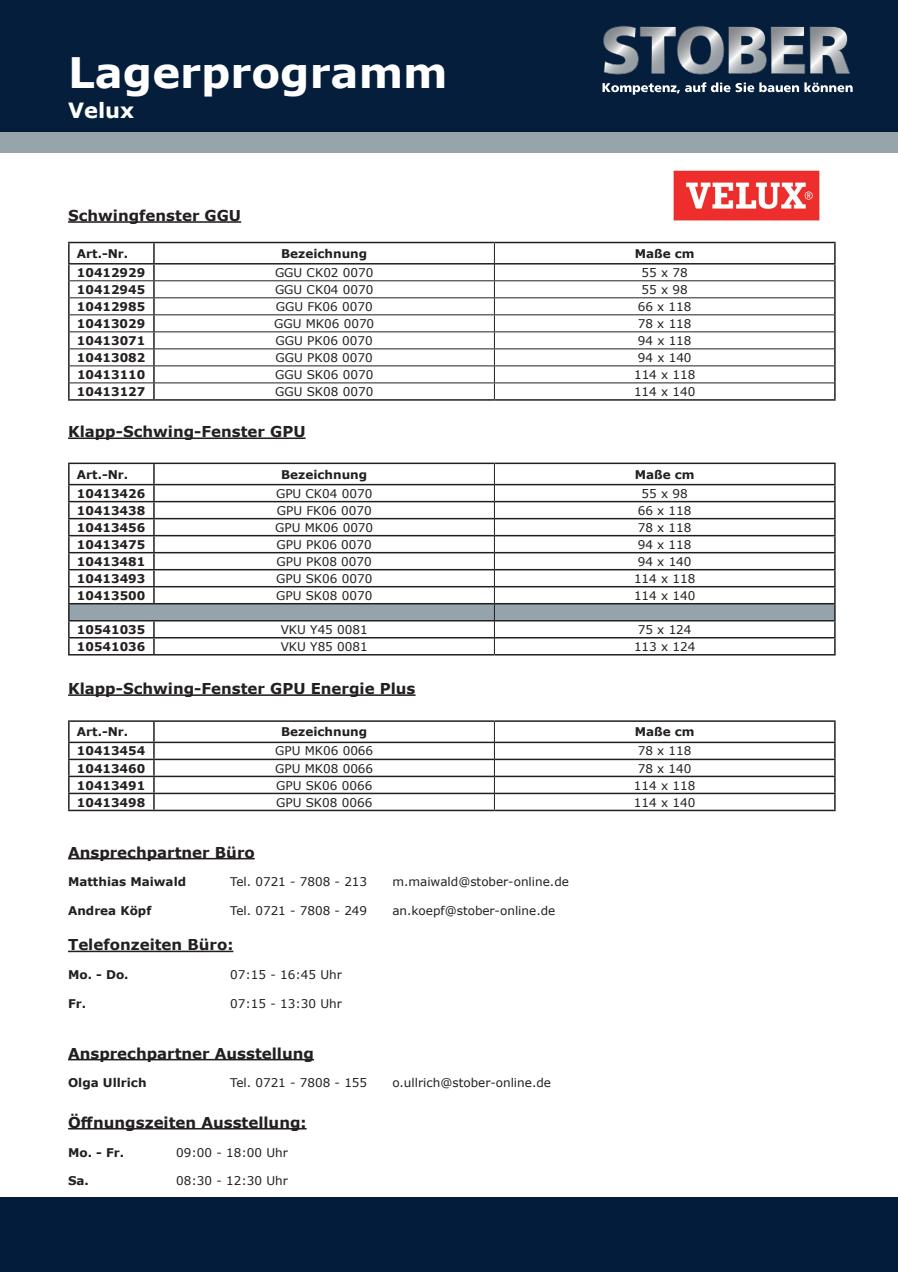
<style>
.page{position:relative;width:898px;height:1272px;background:#fff}
.page>*{position:absolute;margin:0;border:0;box-sizing:border-box;transform-origin:0 0}
.t1{font:700 42px "Verdana";color:#fff}
.t2{font:700 21px "Verdana";color:#fff}
.t3{font:700 15px "Verdana";color:#231f20}
.t4{font:12px "Verdana";color:#231f20}
.t5{font:700 12px "Verdana";color:#231f20}
</style>
<div class="page">
<div style="left:0;top:0;width:897px;height:132px;background:#051e3c"></div>
<div style="left:0;top:1197px;width:897px;height:74px;background:#041c3b"></div>
<div style="left:0;top:132px;width:897px;height:20px;background:#97a4aa"></div>
<hr style="left:68px;top:221px;width:173px;height:2px;background:#231f20">
<hr style="left:68px;top:857px;width:187px;height:2px;background:#231f20">
<hr style="left:68px;top:950px;width:165px;height:2px;background:#231f20">
<hr style="left:154px;top:399px;width:340px;height:1px;background:#231f20">
<hr style="left:494px;top:399px;width:341px;height:1px;background:#231f20">
<hr style="left:68px;top:399px;width:86px;height:1px;background:#231f20">
<svg style="left:68px;top:242px;width:767px;height:157px"></svg>
<hr style="left:68px;top:437px;width:237px;height:2px;background:#231f20">
<hr style="left:68px;top:654px;width:86px;height:1px;background:#231f20">
<hr style="left:154px;top:654px;width:340px;height:1px;background:#231f20">
<hr style="left:494px;top:654px;width:341px;height:1px;background:#231f20">
<hr style="left:68px;top:462px;width:86px;height:2px;background:#231f20">
<hr style="left:154px;top:462px;width:340px;height:2px;background:#231f20">
<hr style="left:494px;top:462px;width:341px;height:2px;background:#231f20">
<svg style="left:68px;top:463px;width:767px;height:191px"></svg>
<hr style="left:68px;top:720px;width:86px;height:2px;background:#231f20">
<hr style="left:154px;top:720px;width:340px;height:2px;background:#231f20">
<hr style="left:494px;top:720px;width:341px;height:2px;background:#231f20">
<hr style="left:68px;top:809px;width:86px;height:2px;background:#231f20">
<hr style="left:154px;top:809px;width:340px;height:2px;background:#231f20">
<hr style="left:494px;top:809px;width:341px;height:2px;background:#231f20">
<svg style="left:68px;top:721px;width:767px;height:88px"></svg>
<hr style="left:68px;top:694px;width:347px;height:2px;background:#231f20">
<img style="left:673px;top:170px;width:146px;height:51px">
<hr style="left:68px;top:1058px;width:246px;height:2px;background:#231f20">
<hr style="left:68px;top:1127px;width:238px;height:2px;background:#231f20">
<svg style="left:603px;top:26px;width:246px;height:49px"></svg>
<img style="left:810px;top:27px;width:26px;height:46px">
<svg style="left:602px;top:82px;width:196px;height:13px"></svg>
<svg style="left:804px;top:82px;width:48px;height:10px"></svg>
<h1 class="t1" style="left:68px;top:56px;width:381px">Lagerprogramm</h1>
<h2 class="t2" style="left:68px;top:102px;width:68px">Velux</h2>
<p class="t3" style="left:68px;top:209px;width:174px">Schwingfenster GGU</p>
<p class="t5" style="left:77px;top:248px;width:53px">Art.-Nr.</p>
<p class="t5" style="left:281px;top:248px;width:87px">Bezeichnung</p>
<p class="t5" style="left:634px;top:248px;width:61px">Maße cm</p>
<p class="t5" style="left:77px;top:268px;width:70px">10412929</p>
<p class="t4" style="left:275px;top:268px;width:100px">GGU CK02 0070</p>
<p class="t4" style="left:641px;top:268px;width:48px">55 x 78</p>
<p class="t5" style="left:77px;top:285px;width:70px">10412945</p>
<p class="t4" style="left:275px;top:285px;width:100px">GGU CK04 0070</p>
<p class="t4" style="left:641px;top:285px;width:48px">55 x 98</p>
<p class="t5" style="left:77px;top:302px;width:70px">10412985</p>
<p class="t4" style="left:275px;top:302px;width:98px">GGU FK06 0070</p>
<p class="t4" style="left:637px;top:302px;width:55px">66 x 118</p>
<p class="t5" style="left:77px;top:319px;width:70px">10413029</p>
<p class="t4" style="left:274px;top:319px;width:102px">GGU MK06 0070</p>
<p class="t4" style="left:637px;top:319px;width:55px">78 x 118</p>
<p class="t5" style="left:77px;top:336px;width:70px">10413071</p>
<p class="t4" style="left:275px;top:336px;width:99px">GGU PK06 0070</p>
<p class="t4" style="left:637px;top:336px;width:55px">94 x 118</p>
<p class="t5" style="left:77px;top:353px;width:70px">10413082</p>
<p class="t4" style="left:275px;top:353px;width:99px">GGU PK08 0070</p>
<p class="t4" style="left:637px;top:353px;width:55px">94 x 140</p>
<p class="t5" style="left:77px;top:370px;width:70px">10413110</p>
<p class="t4" style="left:275px;top:370px;width:100px">GGU SK06 0070</p>
<p class="t4" style="left:633px;top:370px;width:63px">114 x 118</p>
<p class="t5" style="left:77px;top:386px;width:70px">10413127</p>
<p class="t4" style="left:275px;top:386px;width:100px">GGU SK08 0070</p>
<p class="t4" style="left:633px;top:386px;width:63px">114 x 140</p>
<p class="t3" style="left:68px;top:426px;width:239px">Klapp-Schwing-Fenster GPU</p>
<p class="t5" style="left:77px;top:469px;width:53px">Art.-Nr.</p>
<p class="t5" style="left:281px;top:469px;width:87px">Bezeichnung</p>
<p class="t5" style="left:634px;top:469px;width:61px">Maße cm</p>
<p class="t5" style="left:77px;top:488px;width:70px">10413426</p>
<p class="t4" style="left:276px;top:488px;width:98px">GPU CK04 0070</p>
<p class="t4" style="left:641px;top:488px;width:48px">55 x 98</p>
<p class="t5" style="left:77px;top:505px;width:70px">10413438</p>
<p class="t4" style="left:277px;top:505px;width:96px">GPU FK06 0070</p>
<p class="t4" style="left:637px;top:505px;width:55px">66 x 118</p>
<p class="t5" style="left:77px;top:522px;width:70px">10413456</p>
<p class="t4" style="left:275px;top:522px;width:99px">GPU MK06 0070</p>
<p class="t4" style="left:637px;top:522px;width:55px">78 x 118</p>
<p class="t5" style="left:77px;top:539px;width:70px">10413475</p>
<p class="t4" style="left:276px;top:539px;width:97px">GPU PK06 0070</p>
<p class="t4" style="left:637px;top:539px;width:55px">94 x 118</p>
<p class="t5" style="left:77px;top:556px;width:70px">10413481</p>
<p class="t4" style="left:276px;top:556px;width:97px">GPU PK08 0070</p>
<p class="t4" style="left:637px;top:556px;width:55px">94 x 140</p>
<p class="t5" style="left:77px;top:573px;width:70px">10413493</p>
<p class="t4" style="left:276px;top:573px;width:98px">GPU SK06 0070</p>
<p class="t4" style="left:633px;top:573px;width:63px">114 x 118</p>
<p class="t5" style="left:77px;top:590px;width:70px">10413500</p>
<p class="t4" style="left:276px;top:590px;width:98px">GPU SK08 0070</p>
<p class="t4" style="left:633px;top:590px;width:63px">114 x 140</p>
<p class="t5" style="left:77px;top:624px;width:70px">10541035</p>
<p class="t4" style="left:280px;top:624px;width:88px">VKU Y45 0081</p>
<p class="t4" style="left:637px;top:624px;width:55px">75 x 124</p>
<p class="t5" style="left:77px;top:641px;width:70px">10541036</p>
<p class="t4" style="left:280px;top:641px;width:88px">VKU Y85 0081</p>
<p class="t4" style="left:633px;top:641px;width:63px">113 x 124</p>
<p class="t3" style="left:68px;top:682px;width:349px">Klapp-Schwing-Fenster GPU Energie Plus</p>
<p class="t5" style="left:77px;top:727px;width:53px">Art.-Nr.</p>
<p class="t5" style="left:281px;top:727px;width:87px">Bezeichnung</p>
<p class="t5" style="left:634px;top:727px;width:61px">Maße cm</p>
<p class="t5" style="left:77px;top:746px;width:70px">10413454</p>
<p class="t4" style="left:275px;top:746px;width:99px">GPU MK06 0066</p>
<p class="t4" style="left:637px;top:746px;width:55px">78 x 118</p>
<p class="t5" style="left:77px;top:763px;width:70px">10413460</p>
<p class="t4" style="left:275px;top:763px;width:99px">GPU MK08 0066</p>
<p class="t4" style="left:637px;top:763px;width:55px">78 x 140</p>
<p class="t5" style="left:77px;top:780px;width:70px">10413491</p>
<p class="t4" style="left:276px;top:780px;width:98px">GPU SK06 0066</p>
<p class="t4" style="left:633px;top:780px;width:63px">114 x 118</p>
<p class="t5" style="left:77px;top:797px;width:70px">10413498</p>
<p class="t4" style="left:276px;top:797px;width:98px">GPU SK08 0066</p>
<p class="t4" style="left:633px;top:797px;width:63px">114 x 140</p>
<p class="t3" style="left:68px;top:846px;width:188px">Ansprechpartner Büro</p>
<p class="t5" style="left:68px;top:877px;width:119px">Matthias Maiwald</p>
<p class="t4" style="left:230px;top:877px;width:138px">Tel. 0721 - 7808 - 213</p>
<p class="t4" style="left:392px;top:877px;width:178px">m.maiwald@stober-online.de</p>
<p class="t5" style="left:68px;top:906px;width:85px">Andrea Köpf</p>
<p class="t4" style="left:230px;top:906px;width:138px">Tel. 0721 - 7808 - 249</p>
<p class="t4" style="left:392px;top:906px;width:164px">an.koepf@stober-online.de</p>
<p class="t3" style="left:68px;top:938px;width:167px">Telefonzeiten Büro:</p>
<p class="t5" style="left:68px;top:970px;width:62px">Mo. - Do.</p>
<p class="t4" style="left:230px;top:970px;width:113px">07:15 - 16:45 Uhr</p>
<p class="t5" style="left:68px;top:998px;width:20px">Fr.</p>
<p class="t4" style="left:230px;top:998px;width:113px">07:15 - 13:30 Uhr</p>
<p class="t3" style="left:68px;top:1047px;width:247px">Ansprechpartner Ausstellung</p>
<p class="t5" style="left:68px;top:1078px;width:80px">Olga Ullrich</p>
<p class="t4" style="left:230px;top:1078px;width:138px">Tel. 0721 - 7808 - 155</p>
<p class="t4" style="left:392px;top:1078px;width:160px">o.ullrich@stober-online.de</p>
<p class="t3" style="left:68px;top:1111px;width:240px">Öffnungszeiten Ausstellung:</p>
<p class="t5" style="left:68px;top:1147px;width:58px">Mo. - Fr.</p>
<p class="t4" style="left:176px;top:1147px;width:113px">09:00 - 18:00 Uhr</p>
<p class="t5" style="left:68px;top:1176px;width:22px">Sa.</p>
<p class="t4" style="left:176px;top:1176px;width:113px">08:30 - 12:30 Uhr</p>
</div>
